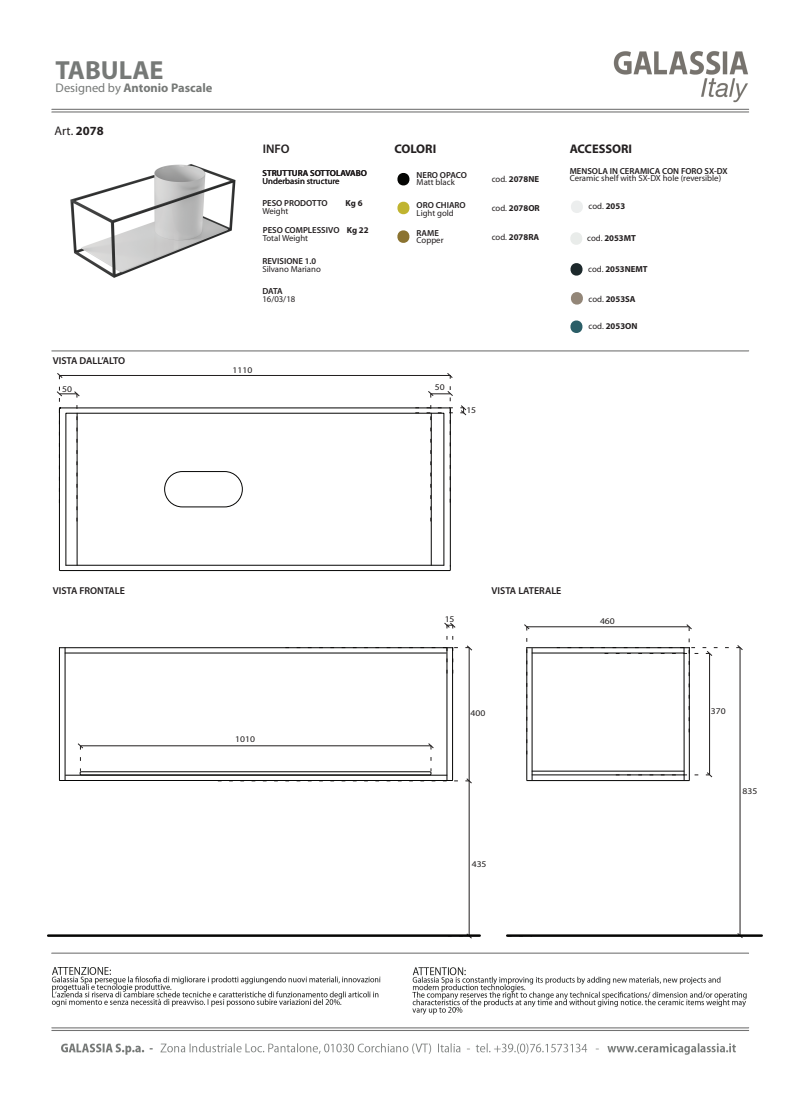
<style>
.page{position:relative;width:801px;height:1110px;background:#fff}
.page>*{position:absolute;margin:0;border:0;box-sizing:border-box;transform-origin:0 0}
.t1{font:700 26.25px "Myriad Pro";color:#767977}
.t2{font:700 12.5px "Myriad Pro";color:#767977}
.t3{font:700 12.5px "Myriad Pro";color:#231f20}
.t4{font:12.5px "Myriad Pro";color:#231f20}
.t5{font:600 12.5px "Myriad Pro";color:#231f20}
.t6{font:600 10px "Myriad Pro";color:#231f20}
.t7{font:600 8.75px/7.5px "Myriad Pro";color:#231f20}
.t8{font:8.75px "Myriad Pro";color:#231f20}
.t9{font:700 8.75px "Myriad Pro";color:#231f20}
.t10{font:8.75px "Myriad Pro";color:#211e1e;scale:1.1 1}
.s1{font-weight:400}
.s2{font-weight:700}
</style>
<div class="page">
<img style="left:47px;top:51px;width:716px;height:1004px">
<img style="left:51px;top:141px;width:199px;height:199px">
<svg style="left:395px;top:202px;width:16px;height:12px"></svg>
<svg style="left:395px;top:230px;width:16px;height:13px"></svg>
<svg style="left:395px;top:173px;width:16px;height:12px"></svg>
<svg style="left:569px;top:200px;width:16px;height:13px"></svg>
<svg style="left:568px;top:232px;width:16px;height:13px"></svg>
<svg style="left:569px;top:292px;width:16px;height:12px"></svg>
<svg style="left:568px;top:320px;width:16px;height:13px"></svg>
<svg style="left:568px;top:263px;width:16px;height:12px"></svg>
<hr style="left:59px;top:375px;width:391px;height:1px;background:#211e1e">
<hr style="left:527px;top:626px;width:162px;height:1px;background:#211e1e">
<hr style="left:740px;top:647px;width:1px;height:288px;background:#211e1e">
<hr style="left:469px;top:647px;width:1px;height:288px;background:#211e1e">
<svg style="left:413px;top:372px;width:54px;height:155px"></svg>
<svg style="left:700px;top:932px;width:43px;height:6px"></svg>
<svg style="left:448px;top:932px;width:24px;height:6px"></svg>
<svg style="left:523px;top:623px;width:10px;height:157px"></svg>
<svg style="left:557px;top:623px;width:186px;height:157px"></svg>
<hr style="left:689px;top:647px;width:1px;height:132px;background:#050504">
<hr style="left:526px;top:647px;width:1px;height:132px;background:#050504">
<hr style="left:532px;top:774px;width:152px;height:1px;background:#050504">
<hr style="left:532px;top:770px;width:152px;height:1px;background:#050504">
<hr style="left:527px;top:779px;width:162px;height:1px;background:#050504">
<hr style="left:532px;top:652px;width:152px;height:1px;background:#050504">
<hr style="left:527px;top:647px;width:162px;height:1px;background:#050504">
<svg style="left:58px;top:407px;width:393px;height:164px"></svg>
<hr style="left:59px;top:779px;width:393px;height:1px;background:#050504">
<hr style="left:48px;top:934px;width:432px;height:2px;background:#050504">
<hr style="left:507px;top:934px;width:255px;height:2px;background:#050504">
<hr style="left:66px;top:774px;width:381px;height:1px;background:#050504">
<svg style="left:77px;top:742px;width:395px;height:41px"></svg>
<hr style="left:59px;top:647px;width:394px;height:1px;background:#050504">
<hr style="left:65px;top:652px;width:381px;height:1px;background:#050504">
<hr style="left:65px;top:647px;width:1px;height:132px;background:#050504">
<hr style="left:59px;top:647px;width:1px;height:132px;background:#050504">
<hr style="left:446px;top:648px;width:1px;height:131px;background:#050504">
<hr style="left:452px;top:647px;width:1px;height:132px;background:#050504">
<svg style="left:56px;top:372px;width:24px;height:155px"></svg>
<svg style="left:281px;top:622px;width:192px;height:53px"></svg>
<h1 class="t1" style="left:55px;top:53px;width:110px">TABULAE</h1>
<h2 class="t2" style="left:56px;top:80px;width:158px"><span class="s1">Designed by</span> Antonio Pascale</h2>
<h2 class="t4" style="left:55px;top:123px;width:51px">Art. <span class="s2">2078</span></h2>
<h2 class="t5" style="left:263px;top:140px;width:28px">INFO</h2>
<h2 class="t3" style="left:394px;top:140px;width:43px">COLORI</h2>
<p class="t7" style="left:416px;top:171px;width:52px">NERO OPACO</p>
<p class="t8" style="left:416px;top:177px;width:40px">Matt black</p>
<p class="t7" style="left:416px;top:201px;width:51px">ORO CHIARO</p>
<p class="t8" style="left:416px;top:207px;width:39px">Light gold</p>
<p class="t7" style="left:416px;top:229px;width:24px">RAME</p>
<p class="t8" style="left:416px;top:235px;width:28px">Copper</p>
<p class="t7" style="left:263px;top:169px;width:106px">STRUTTURA SOTTOLAVABO</p>
<p class="t8" style="left:263px;top:175px;width:79px">Underbasin structure</p>
<p class="t7" style="left:262px;top:199px;width:67px">PESO PRODOTTO</p>
<p class="t9" style="left:346px;top:198px;width:19px">Kg 6</p>
<p class="t8" style="left:262px;top:205px;width:28px">Weight</p>
<p class="t7" style="left:263px;top:226px;width:107px">PESO COMPLESSIVO <span class="s2">Kg 22<br></span><span class="s1">Total Weight</span></p>
<p class="t7" style="left:262px;top:257px;width:55px">REVISIONE 1.0</p>
<p class="t8" style="left:262px;top:263px;width:60px">Silvano Mariano</p>
<p class="t7" style="left:262px;top:287px;width:22px">DATA</p>
<p class="t8" style="left:262px;top:293px;width:34px">16/03/18</p>
<p class="t9" style="left:492px;top:173px;width:49px"><span class="s1">cod.</span> 2078NE</p>
<p class="t9" style="left:492px;top:202px;width:50px"><span class="s1">cod.</span> 2078OR</p>
<p class="t9" style="left:492px;top:231px;width:49px"><span class="s1">cod.</span> 2078RA</p>
<p class="t6" style="left:53px;top:354px;width:74px">VISTA DALL’ALTO</p>
<p class="t10" style="left:232px;top:364px;width:19px">1110</p>
<p class="t10" style="left:62px;top:383px;width:10px">50</p>
<p class="t10" style="left:435px;top:382px;width:10px">50</p>
<p class="t10" style="left:466px;top:404px;width:10px">15</p>
<h2 class="t3" style="left:570px;top:140px;width:64px">ACCESSORI</h2>
<p class="t7" style="left:570px;top:167px;width:160px">MENSOLA IN CERAMICA CON FORO SX-DX</p>
<p class="t8" style="left:570px;top:173px;width:153px">Ceramic shelf with SX-DX hole (reversible)</p>
<p class="t8" style="left:588px;top:201px;width:38px">cod. <span class="s2">2053</span></p>
<p class="t9" style="left:587px;top:232px;width:50px"><span class="s1">cod.</span> 2053MT</p>
<p class="t9" style="left:588px;top:263px;width:61px"><span class="s1">cod.</span> 2053NEMT</p>
<p class="t9" style="left:588px;top:293px;width:49px"><span class="s1">cod.</span> 2053SA</p>
<p class="t9" style="left:588px;top:320px;width:50px"><span class="s1">cod.</span> 2053ON</p>
<p class="t6" style="left:53px;top:584px;width:74px">VISTA FRONTALE</p>
<p class="t10" style="left:235px;top:733px;width:19px">1010</p>
<p class="t10" style="left:445px;top:613px;width:10px">15</p>
<p class="t6" style="left:491px;top:584px;width:71px">VISTA LATERALE</p>
<p class="t10" style="left:470px;top:708px;width:15px">400</p>
<p class="t10" style="left:600px;top:615px;width:15px">460</p>
<p class="t10" style="left:472px;top:858px;width:15px">435</p>
<p class="t10" style="left:711px;top:705px;width:15px">370</p>
<p class="t10" style="left:742px;top:785px;width:15px">835</p>
</div>
